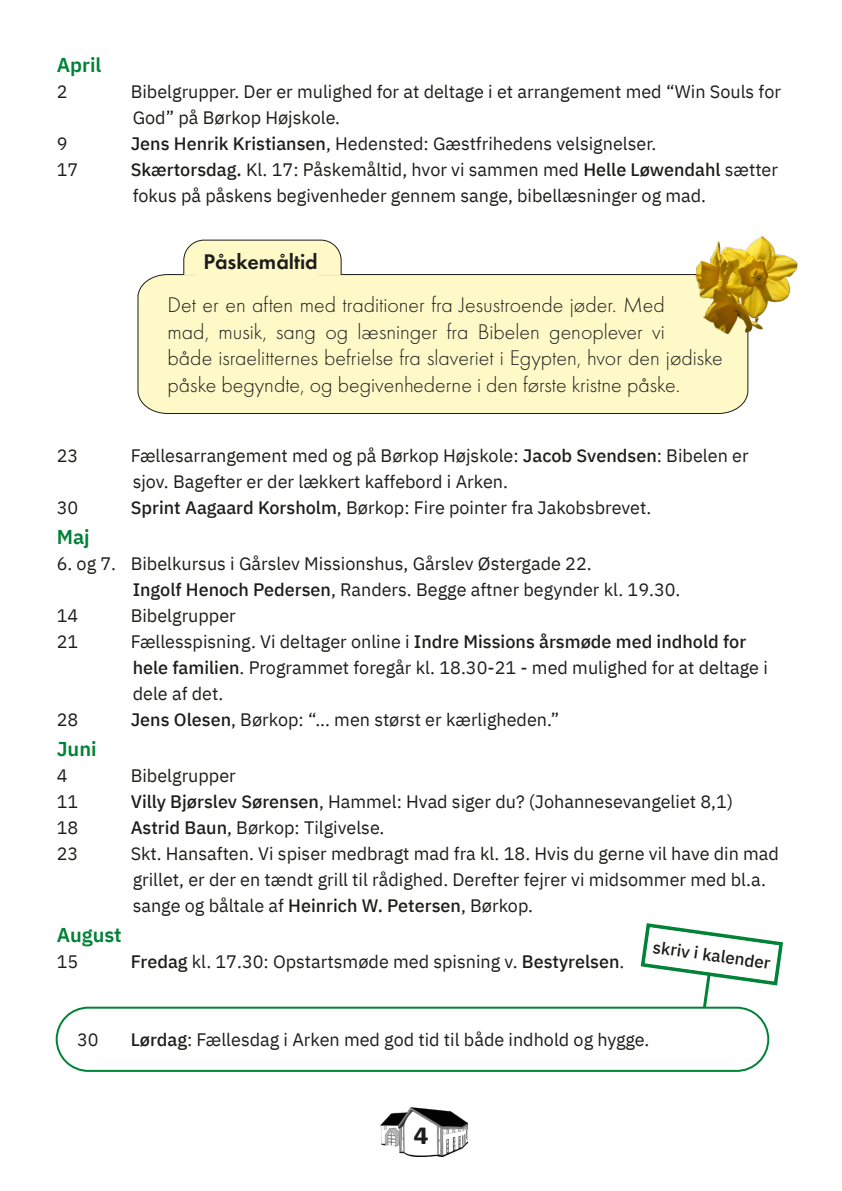
<style>
.page{position:relative;width:842px;height:1191px;background:#fff}
.page>*{position:absolute;margin:0;border:0;box-sizing:border-box;transform-origin:0 0}
.t1{font:700 24px "Aglet Slab";color:#1d1d1b}
.t2{font:300 22px/26.4px "Futura PT";color:#1d1d1b}
.t3{font:600 22px "Futura PT";color:#1d1d1b}
.t4{font:600 20px "IBM Plex Sans";color:#008237}
.t5{font:18px/26px "IBM Plex Sans";color:#1d1d1b}
.t6{font:500 17px "IBM Plex Sans";color:#1d1d1b}
.s1{font-weight:500}
</style>
<div class="page">
<img style="left:380px;top:1107px;width:87px;height:50px">
<div style="left:137px;top:274px;width:612px;height:140px;background:#fff9c8"></div>
<svg style="left:183px;top:239px;width:159px;height:37px;background:#f6f1c4"></svg>
<img style="left:676px;top:236px;width:122px;height:100px">
<svg style="left:640px;top:923px;width:143px;height:119px"></svg>
<div style="left:57px;top:1007px;width:711px;height:63px;background:#fff;border-radius:32px"></div>
<div style="left:56px;top:1006px;width:713px;height:65px;border:2px solid #008237;border-radius:32px"></div>
<p class="t4" style="left:57px;top:49px;width:46px">April</p>
<p class="t5" style="left:57px;top:77px;width:12px">2</p>
<p class="t5" style="left:131px;top:77px;width:652px">Bibelgrupper. Der er mulighed for at deltage i et arrangement med “Win Souls for<br>God” på Børkop Højskole.</p>
<p class="t5" style="left:57px;top:129px;width:12px">9</p>
<p class="t5" style="left:131px;top:129px;width:527px"><span class="s1">Jens Henrik Kristiansen</span>, Hedensted: Gæstfrihedens velsignelser.</p>
<p class="t5" style="left:57px;top:155px;width:23px">17</p>
<p class="t5" style="left:131px;top:155px;width:649px"><span class="s1">Skærtorsdag.</span> Kl. 17: Påskemåltid, hvor vi sammen med <span class="s1">Helle Løwendahl</span> sætter fokus på påskens begivenheder gennem sange, bibellæsninger og mad.</p>
<p class="t3" style="left:203px;top:248px;width:116px">Påskemåltid</p>
<p class="t2" style="left:168px;top:292px;width:557px">Det er en aften med traditioner fra Jesustroende jøder. Med<br>mad, musik, sang og læsninger fra Bibelen genoplever vi<br>både israelitternes befrielse fra slaveriet i Egypten, hvor den jødiske påske begyndte, og begivenhederne i den første kristne påske.</p>
<p class="t5" style="left:57px;top:441px;width:23px">23</p>
<p class="t5" style="left:131px;top:441px;width:619px">Fællesarrangement med og på Børkop Højskole: <span class="s1">Jacob Svendsen</span>: Bibelen er sjov. Bagefter er der lækkert kaffebord i Arken.</p>
<p class="t5" style="left:57px;top:493px;width:23px">30</p>
<p class="t5" style="left:131px;top:493px;width:522px"><span class="s1">Sprint Aagaard Korsholm</span>, Børkop: Fire pointer fra Jakobsbrevet.</p>
<p class="t4" style="left:57px;top:521px;width:35px">Maj</p>
<p class="t5" style="left:57px;top:549px;width:537px">6. og 7. Bibelkursus i Gårslev Missionshus, Gårslev Østergade 22.</p>
<p class="t5" style="left:133px;top:575px;width:549px"><span class="s1">Ingolf Henoch Pedersen</span>, Randers. Begge aftner begynder kl. 19.30.</p>
<p class="t5" style="left:57px;top:601px;width:23px">14</p>
<p class="t5" style="left:131px;top:601px;width:107px">Bibelgrupper</p>
<p class="t5" style="left:57px;top:627px;width:23px">21</p>
<p class="t5" style="left:131px;top:627px;width:639px">Fællesspisning. Vi deltager online i <span class="s1">Indre Missions årsmøde med indhold for hele familien</span>. Programmet foregår kl. 18.30-21 - med mulighed for at deltage i dele af det.</p>
<p class="t5" style="left:57px;top:705px;width:23px">28</p>
<p class="t5" style="left:131px;top:705px;width:430px"><span class="s1">Jens Olesen</span>, Børkop: “... men størst er kærligheden.”</p>
<p class="t4" style="left:57px;top:733px;width:41px">Juni</p>
<p class="t5" style="left:57px;top:761px;width:12px">4</p>
<p class="t5" style="left:131px;top:761px;width:107px">Bibelgrupper</p>
<p class="t5" style="left:57px;top:787px;width:23px">11</p>
<p class="t5" style="left:131px;top:787px;width:604px"><span class="s1">Villy Bjørslev Sørensen</span>, Hammel: Hvad siger du? (Johannesevangeliet 8,1)</p>
<p class="t5" style="left:57px;top:813px;width:23px">18</p>
<p class="t5" style="left:131px;top:813px;width:255px"><span class="s1">Astrid Baun</span>, Børkop: Tilgivelse.</p>
<p class="t5" style="left:57px;top:839px;width:23px">23</p>
<p class="t5" style="left:131px;top:839px;width:650px">Skt. Hansaften. Vi spiser medbragt mad fra kl. 18. Hvis du gerne vil have din mad grillet, er der en tændt grill til rådighed. Derefter fejrer vi midsommer med bl.a. sange og båltale af <span class="s1">Heinrich W. Petersen</span>, Børkop.</p>
<p class="t4" style="left:57px;top:918px;width:67px">August</p>
<p class="t5" style="left:57px;top:946px;width:23px">15</p>
<p class="t5" style="left:131px;top:946px;width:495px"><span class="s1">Fredag</span> kl. 17.30: Opstartsmøde med spisning v. <span class="s1">Bestyrelsen</span>.</p>
<p class="t6" style="left:655px;top:933px;width:120px;rotate:8deg">skriv i kalender</p>
<p class="t5" style="left:77px;top:1024px;width:23px">30</p>
<p class="t5" style="left:131px;top:1024px;width:520px"><span class="s1">Lørdag</span>: Fællesdag i Arken med god tid til både indhold og hygge.</p>
<h1 class="t1" style="left:414px;top:1121px;width:16px">4</h1>
</div>
